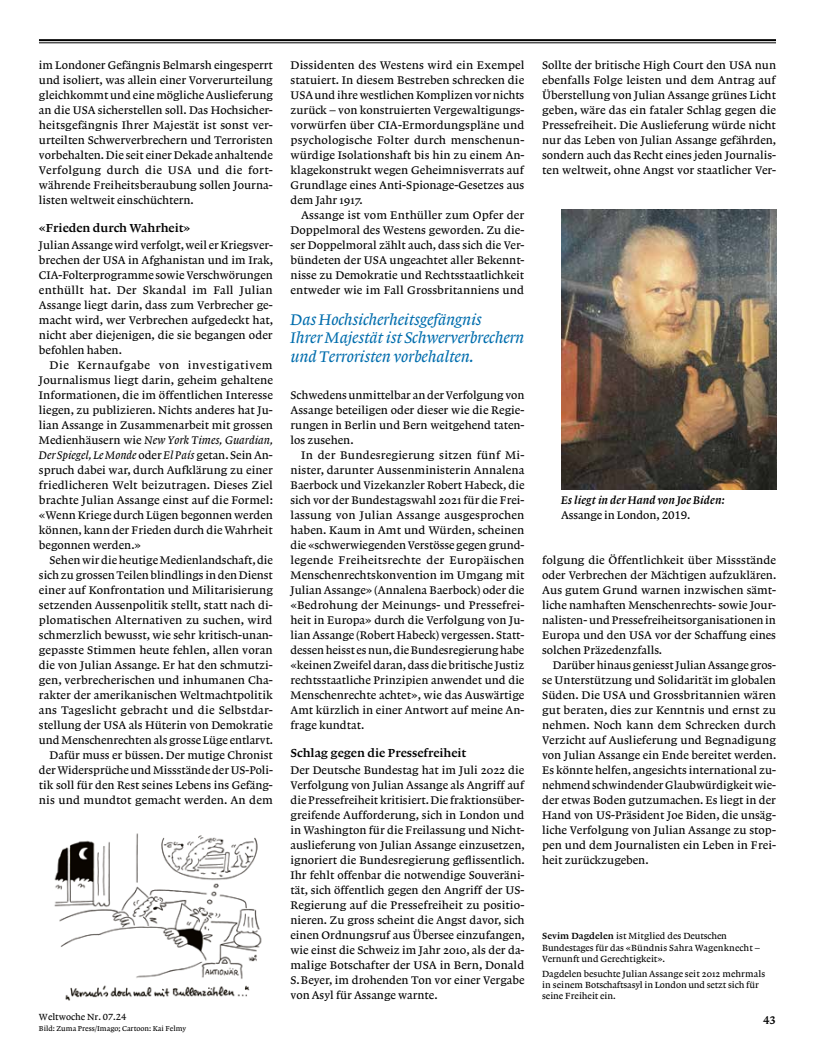
<style>
.page{position:relative;width:815px;height:1063px;background:#fff}
.page>*{position:absolute;margin:0;border:0;box-sizing:border-box;transform-origin:0 0}
.t1{font:16.25px/18.6px "Lexicon No 1 Italic A Txt";letter-spacing:-.01em;color:#006dad;scale:1.05 1}
.t2{font:12.25px "Lexicon No 1 Roman C Txt";color:#000}
.t3{font:11.62px/15px "Lexicon No 1 Roman A Txt";color:#000;text-align:justify}
.t4{font:11.62px/15px "Lexicon No 1 Italic A Tab";color:#000}
.t5{font:11.62px "Lexicon No 1 Italic C Tab";letter-spacing:.01em;color:#000}
.t6{font:11.62px "Lexicon No 1 Roman A Tab";letter-spacing:-.01em;color:#000}
.t7{font:11.62px "Lexicon No 1 Roman C Tab";color:#000}
.t8{font:9.38px/11.2px "Lexicon No 1 Roman A Txt";color:#000}
.t9{font:9.38px "Lexicon No 1 Roman A Tab";color:#000}
.t10{font:7.5px "Lexicon No 1 Roman A Tab";color:#000}
.s1{font-family:"Lexicon No 1 Roman A Txt"}
.s2{font-family:"Lexicon No 1 Roman C Tab"}
</style>
<div class="page">
<img style="left:54px;top:833px;width:208px;height:168px">
<hr style="left:39px;top:39px;width:737px;height:2px;background:#000">
<hr style="left:39px;top:42px;width:737px;height:1px;background:#000">
<img style="left:561px;top:210px;width:215px;height:279px">
<p class="t3" style="left:39px;top:58px;width:235px">im Londoner Gefängnis Belmarsh eingesperrt und isoliert, was allein einer Vorverurteilung gleichkommt und eine mögliche Auslieferung an die USA sicherstellen soll. Das Hochsicher&shy;heitsgefängnis Ihrer Majestät ist sonst ver&shy;urteilten Schwerverbrechern und Terroristen vorbehalten. Die seit einer Dekade anhaltende Verfolgung durch die USA und die fort&shy;währende Freiheitsberaubung sollen Journa&shy;listen weltweit einschüchtern.</p>
<p class="t2" style="left:39px;top:221px;width:153px">«Frieden durch Wahrheit»</p>
<p class="t3" style="left:39px;top:238px;width:236px">Julian Assange wird verfolgt, weil er Kriegsver&shy;brechen der USA in Afghanistan und im Irak, CIA-Folterprogramme sowie Verschwörungen enthüllt hat. Der Skandal im Fall Julian Assange liegt darin, dass zum Verbrecher ge&shy;macht wird, wer Verbrechen aufgedeckt hat, nicht aber diejenigen, die sie begangen oder befohlen haben.</p>
<p class="t3" style="left:39px;top:358px;width:235px;text-indent:11px">Die Kernaufgabe von investigativem Journalismus liegt darin, geheim gehaltene Informationen, die im öffentlichen Interesse liegen, zu publizieren. Nichts anderes hat Ju&shy;lian Assange in Zusammenarbeit mit grossen</p>
<p class="t4" style="left:39px;top:433px;width:235px"><span class="s1">Medienhäusern wie</span> New York Times, Guardian,<br>Der Spiegel, Le Monde <span class="s1">oder</span> El País <span class="s1">getan. Sein An-</span></p>
<p class="t3" style="left:39px;top:463px;width:235px">spruch dabei war, durch Aufklärung zu einer friedlicheren Welt beizutragen. Dieses Ziel brachte Julian Assange einst auf die Formel: «Wenn Kriege durch Lügen begonnen werden können, kann der Frieden durch die Wahrheit begonnen werden.»</p>
<p class="t3" style="left:39px;top:553px;width:236px;text-align:right">Sehen wir die heutige Medienlandschaft, die sich zu grossen Teilen blindlings in den Dienst einer auf Konfrontation und Militarisierung setzenden Aussenpolitik stellt, statt nach di&shy;plomatischen Alternativen zu suchen, wird schmerzlich bewusst, wie sehr kritisch-unan&shy;gepasste Stimmen heute fehlen, allen voran die von Julian Assange. Er hat den schmutzi&shy;gen, verbrecherischen und inhumanen Cha&shy;rakter der amerikanischen Weltmachtpolitik ans Tageslicht gebracht und die Selbstdar&shy;stellung der USA als Hüterin von Demokratie und Menschenrechten als grosse Lüge entlarvt.<br>Dafür muss er büssen. Der mutige Chronist der Widersprüche und Missstände der US-Poli&shy;tik soll für den Rest seines Lebens ins Gefäng&shy;nis und mundtot gemacht werden. An dem</p>
<p class="t3" style="left:291px;top:58px;width:235px">Dissidenten des Westens wird ein Exempel statuiert. In diesem Bestreben schrecken die USA und ihre westlichen Komplizen vor nichts zurück – von konstruierten Vergewaltigungs&shy;vorwürfen über CIA-Ermordungspläne und psychologische Folter durch menschenun&shy;würdige Isolationshaft bis hin zu einem An&shy;klagekonstrukt wegen Geheimnisverrats auf Grundlage eines Anti-Spionage-Gesetzes aus dem Jahr 1917.</p>
<p class="t3" style="left:291px;top:208px;width:235px;text-indent:11px">Assange ist vom Enthüller zum Opfer der Doppelmoral des Westens geworden. Zu die&shy;ser Doppelmoral zählt auch, dass sich die Ver&shy;bündeten der USA ungeachtet aller Bekennt&shy;nisse zu Demokratie und Rechtsstaatlichkeit entweder wie im Fall Grossbritanniens und</p>
<h1 class="t1" style="left:291px;top:310px;width:224px">Das Hochsicherheitsgefängnis<br>Ihrer Majestät ist Schwerverbrechern und Terroristen vorbehalten.</h1>
<p class="t3" style="left:291px;top:388px;width:235px">Schwedens unmittelbar an der Verfolgung von Assange beteiligen oder dieser wie die Regie&shy;rungen in Berlin und Bern weitgehend taten&shy;los zusehen.</p>
<p class="t3" style="left:291px;top:448px;width:235px;text-indent:11px">In der Bundesregierung sitzen fünf Mi&shy;nister, darunter Aussenministerin Annalena Baerbock und Vizekanzler Robert Habeck, die sich vor der Bundestagswahl 2021 für die Frei&shy;lassung von Julian Assange ausgesprochen haben. Kaum in Amt und Würden, scheinen die «schwerwiegenden Verstösse gegen grund&shy;legende Freiheitsrechte der Europäischen Menschenrechtskonvention im Umgang mit Julian Assange» (Annalena Baerbock) oder die «Bedrohung der Meinungs- und Pressefrei&shy;heit in Europa» durch die Verfolgung von Ju&shy;lian Assange (Robert Habeck) vergessen. Statt&shy;dessen heisst es nun, die Bundesregierung habe «keinen Zweifel daran, dass die britische Justiz rechtsstaatliche Prinzipien anwendet und die Menschenrechte achtet», wie das Auswärtige Amt kürzlich in einer Antwort auf meine An&shy;frage kundtat.</p>
<p class="t2" style="left:291px;top:746px;width:177px">Schlag gegen die Pressefreiheit</p>
<p class="t3" style="left:291px;top:763px;width:236px">Der Deutsche Bundestag hat im Juli 2022 die Verfolgung von Julian Assange als Angriff auf die Pressefreiheit kritisiert. Die fraktionsüber&shy;greifende Aufforderung, sich in London und in Washington für die Freilassung und Nicht&shy;auslieferung von Julian Assange einzusetzen, ignoriert die Bundesregierung geflissentlich.<br>Ihr fehlt offenbar die notwendige Souveräni&shy;tät, sich öffentlich gegen den Angriff der US-Regierung auf die Pressefreiheit zu positio&shy;nieren. Zu gross scheint die Angst davor, sich einen Ordnungsruf aus Übersee einzufangen, wie einst die Schweiz im Jahr 2010, als der da&shy;malige Botschafter der USA in Bern, Donald S.Beyer, im drohenden Ton vor einer Vergabe von Asyl für Assange warnte.</p>
<p class="t3" style="left:542px;top:58px;width:236px">Sollte der britische High Court den USA nun ebenfalls Folge leisten und dem Antrag auf Überstellung von Julian Assange grünes Licht geben, wäre das ein fataler Schlag gegen die Pressefreiheit. Die Auslieferung würde nicht nur das Leben von Julian Assange gefährden, sondern auch das Recht eines jeden Journalis&shy;ten weltweit, ohne Angst vor staatlicher Ver-</p>
<p class="t5" style="left:561px;top:494px;width:165px">Es liegt in der Hand von Joe Biden:</p>
<p class="t6" style="left:561px;top:509px;width:131px">Assange in London, 2019.</p>
<p class="t3" style="left:542px;top:553px;width:236px">folgung die Öffentlichkeit über Missstände oder Verbrechen der Mächtigen aufzuklären.<br>Aus gutem Grund warnen inzwischen sämt&shy;liche namhaften Menschenrechts- sowie Jour&shy;nalisten- und Pressefreiheitsorganisationen in Europa und den USA vor der Schaffung eines solchen Präzedenzfalls.</p>
<p class="t3" style="left:542px;top:658px;width:236px;text-indent:11px">Darüber hinaus geniesst Julian Assange gros&shy;se Unterstützung und Solidarität im globalen Süden. Die USA und Grossbritannien wären gut beraten, dies zur Kenntnis und ernst zu nehmen. Noch kann dem Schrecken durch Verzicht auf Auslieferung und Begnadigung von Julian Assange ein Ende bereitet werden.<br>Es könnte helfen, angesichts international zu&shy;nehmend schwindender Glaubwürdigkeit wie&shy;der etwas Boden gutzumachen. Es liegt in der Hand von US-Präsident Joe Biden, die unsäg&shy;liche Verfolgung von Julian Assange zu stop&shy;pen und dem Journalisten ein Leben in Frei&shy;heit zurückzugeben.</p>
<p class="t8" style="left:542px;top:931px;width:219px"><span class="s2">Sevim Dagdelen</span> ist Mitglied des Deutschen<br>Bundestages für das «Bündnis Sahra Wagenknecht –<br>Vernunft und Gerechtigkeit».</p>
<p class="t8" style="left:542px;top:968px;width:225px">Dagdelen besuchte Julian Assange seit 2012 mehrmals in seinem Botschaftsasyl in London und setzt sich für seine Freiheit ein.</p>
<p class="t9" style="left:39px;top:1012px;width:89px">Weltwoche Nr. 07.24</p>
<p class="t7" style="left:763px;top:1014px;width:14px">43</p>
<p class="t10" style="left:39px;top:1024px;width:149px">Bild: Zuma Press/Imago; Cartoon: Kai Felmy</p>
</div>
